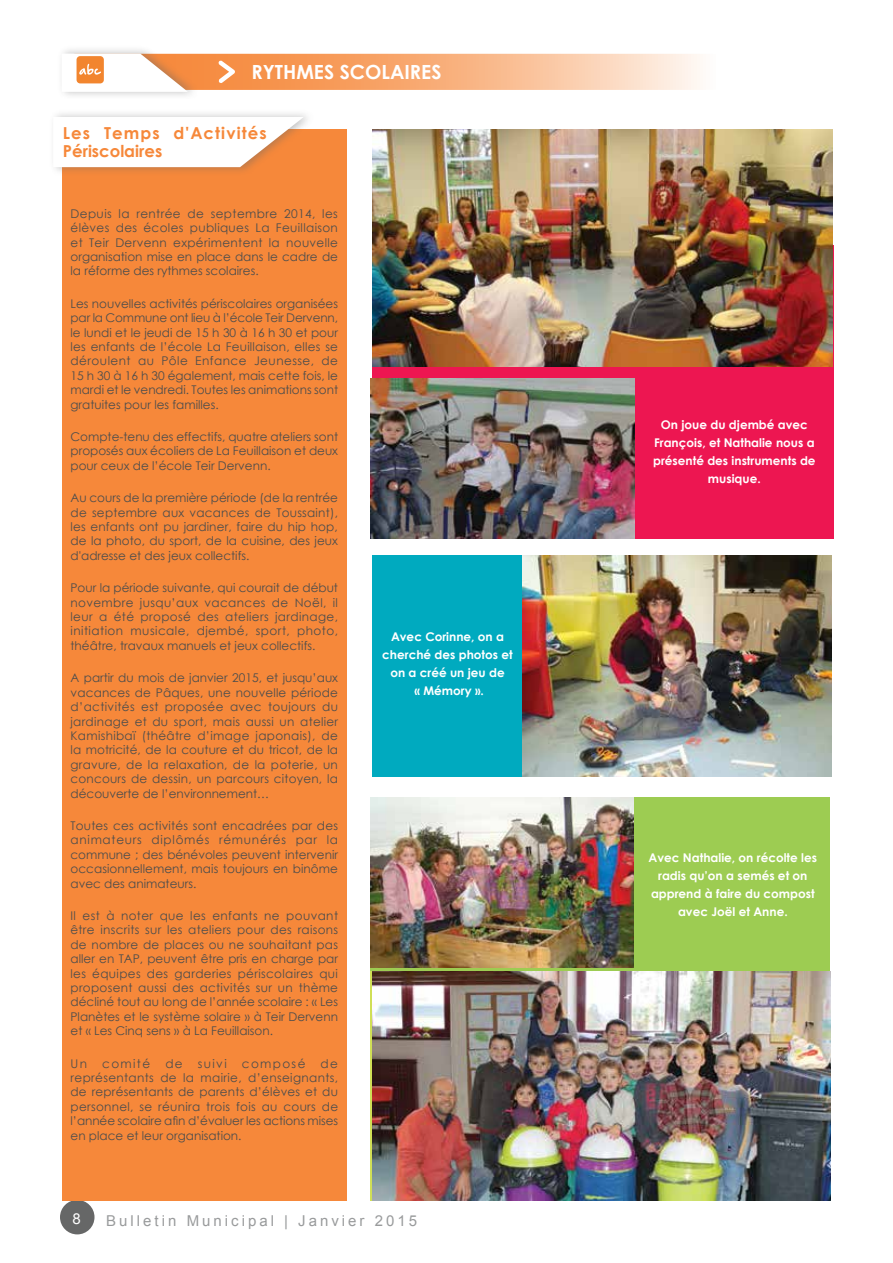
<style>
.page{position:relative;width:893px;height:1263px;background:#fff}
.page>*{position:absolute;margin:0;border:0;box-sizing:border-box;transform-origin:0 0}
.t1{font:700 19.5px "Century Gothic";color:#fff}
.t2{font:700 16.5px/18px "Century Gothic";letter-spacing:.065em;color:#f6883a}
.t3{font:15px "Arial";letter-spacing:.2em;color:#999b9c}
.t4{font:15px "Arial";color:#fff}
.t5{font:12px/14.4px "Century Gothic";color:#4b4d4d;text-align:justify}
.t6{font:700 12px/18px "Century Gothic";color:#fff;text-align:center}
.t7{font:12px "Century Gothic";letter-spacing:.115em;color:#4b4d4d}
</style>
<div class="page">
<div style="left:60px;top:1200px;width:34px;height:34px;background:#666767;border-radius:50%"></div>
<div style="left:371px;top:798px;width:459px;height:221px;background:#9dcc52"></div>
<img style="left:373px;top:971px;width:457px;height:230px">
<div style="left:372px;top:245px;width:461px;height:293px;background:#ed1651"></div>
<svg style="left:64px;top:54px;width:772px;height:36px"></svg>
<div style="left:58px;top:46px;width:141px;height:54px;background:#666767;opacity:.42"></div>
<svg style="left:218px;top:60px;width:17px;height:23px"></svg>
<div style="left:62px;top:130px;width:285px;height:1071px;background:#f6883a"></div>
<svg style="left:62px;top:54px;width:126px;height:38px"></svg>
<div style="left:49px;top:109px;width:266px;height:67px;background:#666767;opacity:.42"></div>
<svg style="left:53px;top:117px;width:251px;height:50px"></svg>
<img style="left:372px;top:130px;width:461px;height:236px">
<img style="left:371px;top:379px;width:263px;height:159px">
<div style="left:372px;top:555px;width:459px;height:222px;background:#00aabf"></div>
<img style="left:522px;top:555px;width:309px;height:222px">
<img style="left:371px;top:798px;width:262px;height:170px">
<h1 class="t1" style="left:252px;top:57px;width:191px">RYTHMES SCOLAIRES</h1>
<h2 class="t2" style="left:63px;top:123px;width:205px">Les Temps d'Activités<br>Périscolaires</h2>
<p class="t5" style="left:71px;top:206px;width:269px">Depuis la rentrée de septembre 2014, les élèves des écoles publiques La Feuillaison et Teir Dervenn expérimentent la nouvelle organisation mise en place dans le cadre de la réforme des rythmes scolaires.</p>
<p class="t5" style="left:71px;top:296px;width:269px">Les nouvelles activités périscolaires organisées par la Commune ont lieu à l’école Teir Dervenn, le lundi et le jeudi de 15 h 30 à 16 h 30 et pour les enfants de l’école La Feuillaison, elles se déroulent au Pôle Enfance Jeunesse, de 15 h 30 à 16 h 30 également, mais cette fois, le mardi et le vendredi. Toutes les animations sont gratuites pour les familles.</p>
<p class="t5" style="left:71px;top:429px;width:269px">Compte-tenu des effectifs, quatre ateliers sont proposés aux écoliers de La Feuillaison et deux pour ceux de l’école Teir Dervenn.</p>
<p class="t5" style="left:71px;top:490px;width:269px">Au cours de la première période (de la rentrée de septembre aux vacances de Toussaint), les enfants ont pu jardiner, faire du hip hop, de la photo, du sport, de la cuisine, des jeux d'adresse et des jeux collectifs.</p>
<p class="t5" style="left:71px;top:580px;width:269px">Pour la période suivante, qui courait de début novembre jusqu’aux vacances de Noël, il leur a été proposé des ateliers jardinage, initiation musicale, djembé, sport, photo, théâtre, travaux manuels et jeux collectifs.</p>
<p class="t5" style="left:71px;top:670px;width:269px">A partir du mois de janvier 2015, et jusqu’aux vacances de Pâques, une nouvelle période d’activités est proposée avec toujours du jardinage et du sport, mais aussi un atelier Kamishibaï (théâtre d’image japonais), de la motricité, de la couture et du tricot, de la gravure, de la relaxation, de la poterie, un concours de dessin, un parcours citoyen, la découverte de l’environnement…</p>
<p class="t5" style="left:71px;top:818px;width:269px">Toutes ces activités sont encadrées par des animateurs diplômés rémunérés par la commune ; des bénévoles peuvent intervenir occasionnellement, mais toujours en binôme avec des animateurs.</p>
<p class="t5" style="left:71px;top:908px;width:269px">Il est à noter que les enfants ne pouvant être inscrits sur les ateliers pour des raisons de nombre de places ou ne souhaitant pas aller en TAP, peuvent être pris en charge par les équipes des garderies périscolaires qui proposent aussi des activités sur un thème décliné tout au long de l’année scolaire : « Les Planètes et le système solaire » à Teir Dervenn et « Les Cinq sens » à La Feuillaison.</p>
<p class="t5" style="left:71px;top:1056px;width:18px">Un</p>
<p class="t5" style="left:102px;top:1056px;width:49px">comité</p>
<p class="t5" style="left:165px;top:1056px;width:19px">de</p>
<p class="t5" style="left:198px;top:1056px;width:30px">suivi</p>
<p class="t7" style="left:242px;top:1055px;width:65px">composé</p>
<p class="t5" style="left:71px;top:1056px;width:269px;text-indent:250px">de représentants de la mairie, d’enseignants, de représentants de parents d’élèves et du personnel, se réunira trois fois au cours de l’année scolaire afin d’évaluer les actions mises en place et leur organisation.</p>
<p class="t6" style="left:382px;top:627px;width:132px">Avec Corinne, on a cherché des photos et on a créé un jeu de<br>« Mémory ».</p>
<p class="t4" style="left:72px;top:1209px;width:10px">8</p>
<p class="t3" style="left:106px;top:1211px;width:312px">Bulletin Municipal | Janvier 2015</p>
<p class="t6" style="left:653px;top:415px;width:164px">On joue du djembé avec<br>François, et Nathalie nous a présenté des instruments de musique.</p>
<p class="t6" style="left:649px;top:848px;width:170px">Avec Nathalie, on récolte les radis qu’on a semés et on apprend à faire du compost avec Joël et Anne.</p>
</div>
